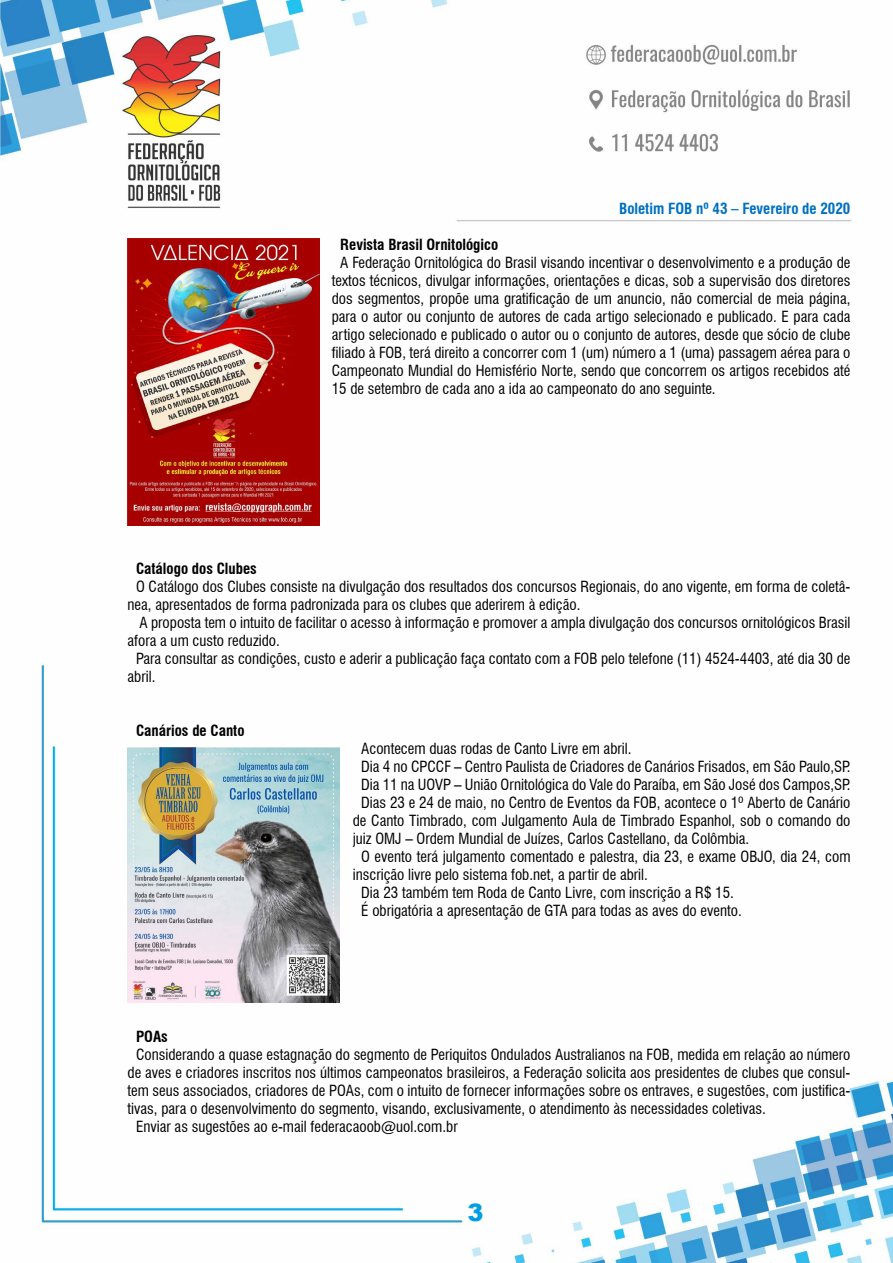
<style>
.page{position:relative;width:893px;height:1263px;background:#fff}
.page>*{position:absolute;margin:0;border:0;box-sizing:border-box;transform-origin:0 0}
.t1{font:900 24px "Arial";color:#009fe3}
.t2{font:condensed 15px/18px "Swiss 721 BT";color:#000;text-align:justify}
.t3{font:700 condensed 15px "Swiss 721 BT";color:#000}
.t4{font:700 condensed 15px "Swiss 721 BT";color:#0070c0}
</style>
<div class="page">
<img style="left:0;top:0;width:893px;height:1263px">
<div style="left:463px;top:1199px;width:24px;height:27px;background:#fff"></div>
<img style="left:128px;top:747px;width:212px;height:256px">
<img style="left:128px;top:238px;width:191px;height:287px">
<p class="t4" style="left:619px;top:200px;width:233px">Boletim FOB nº 43 – Fevereiro de 2020</p>
<p class="t3" style="left:340px;top:235px;width:159px">Revista Brasil Ornitológico</p>
<p class="t2" style="left:332px;top:253px;width:520px;text-indent:9px">A Federação Ornitológica do Brasil visando incentivar o desenvolvimento e a produção de textos técnicos, divulgar informações, orientações e dicas, sob a supervisão dos diretores dos segmentos, propõe uma gratificação de um anuncio, não comercial de meia página, para o autor ou conjunto de autores de cada artigo selecionado e publicado. E para cada artigo selecionado e publicado o autor ou o conjunto de autores, desde que sócio de clube filiado à FOB, terá direito a concorrer com 1 (um) número a 1 (uma) passagem aérea para o Campeonato Mundial do Hemisfério Norte, sendo que concorrem os artigos recebidos até 15 de setembro de cada ano a ida ao campeonato do ano seguinte.</p>
<p class="t3" style="left:136px;top:559px;width:122px">Catálogo dos Clubes</p>
<p class="t2" style="left:128px;top:577px;width:724px;text-indent:9px">O Catálogo dos Clubes consiste na divulgação dos resultados dos concursos Regionais, do ano vigente, em forma de coletâ&shy;nea, apresentados de forma padronizada para os clubes que aderirem à edição.</p>
<p class="t2" style="left:139px;top:613px;width:712px">A proposta tem o intuito de facilitar o acesso à informação e promover a ampla divulgação dos concursos ornitológicos Brasil</p>
<p class="t2" style="left:128px;top:631px;width:154px">afora a um custo reduzido.</p>
<p class="t2" style="left:136px;top:649px;width:716px">Para consultar as condições, custo e aderir a publicação faça contato com a FOB pelo telefone (11) 4524-4403, até dia 30 de</p>
<p class="t2" style="left:128px;top:667px;width:29px">abril.</p>
<p class="t3" style="left:136px;top:721px;width:110px">Canários de Canto</p>
<p class="t2" style="left:361px;top:739px;width:272px">Acontecem duas rodas de Canto Livre em abril.</p>
<p class="t2" style="left:361px;top:757px;width:491px">Dia 4 no CPCCF – Centro Paulista de Criadores de Canários Frisados, em São Paulo,SP.</p>
<p class="t2" style="left:361px;top:775px;width:491px">Dia 11 na UOVP – União Ornitológica do Vale do Paraíba, em São José dos Campos,SP.</p>
<p class="t2" style="left:361px;top:793px;width:491px">Dias 23 e 24 de maio, no Centro de Eventos da FOB, acontece o 1º Aberto de Canário</p>
<p class="t2" style="left:353px;top:811px;width:499px">de Canto Timbrado, com Julgamento Aula de Timbrado Espanhol, sob o comando do</p>
<p class="t2" style="left:353px;top:829px;width:398px">juiz OMJ – Ordem Mundial de Juízes, Carlos Castellano, da Colômbia.</p>
<p class="t2" style="left:361px;top:847px;width:491px">O evento terá julgamento comentado e palestra, dia 23, e exame OBJO, dia 24, com</p>
<p class="t2" style="left:353px;top:865px;width:297px">inscrição livre pelo sistema fob.net, a partir de abril.</p>
<p class="t2" style="left:361px;top:883px;width:374px">Dia 23 também tem Roda de Canto Livre, com inscrição a R$ 15.</p>
<p class="t2" style="left:361px;top:901px;width:382px">É obrigatória a apresentação de GTA para todas as aves do evento.</p>
<p class="t3" style="left:136px;top:1027px;width:33px">POAs</p>
<p class="t2" style="left:136px;top:1045px;width:716px">Considerando a quase estagnação do segmento de Periquitos Ondulados Australianos na FOB, medida em relação ao número</p>
<p class="t2" style="left:128px;top:1063px;width:724px">de aves e criadores inscritos nos últimos campeonatos brasileiros, a Federação solicita aos presidentes de clubes que consul-</p>
<p class="t2" style="left:128px;top:1081px;width:724px">tem seus associados, criadores de POAs, com o intuito de fornecer informações sobre os entraves, e sugestões, com justifica-</p>
<p class="t2" style="left:128px;top:1099px;width:640px">tivas, para o desenvolvimento do segmento, visando, exclusivamente, o atendimento às necessidades coletivas.</p>
<p class="t2" style="left:136px;top:1117px;width:323px">Enviar as sugestões ao e-mail federacaoob@uol.com.br</p>
<h1 class="t1" style="left:468px;top:1194px;width:18px">3</h1>
</div>
